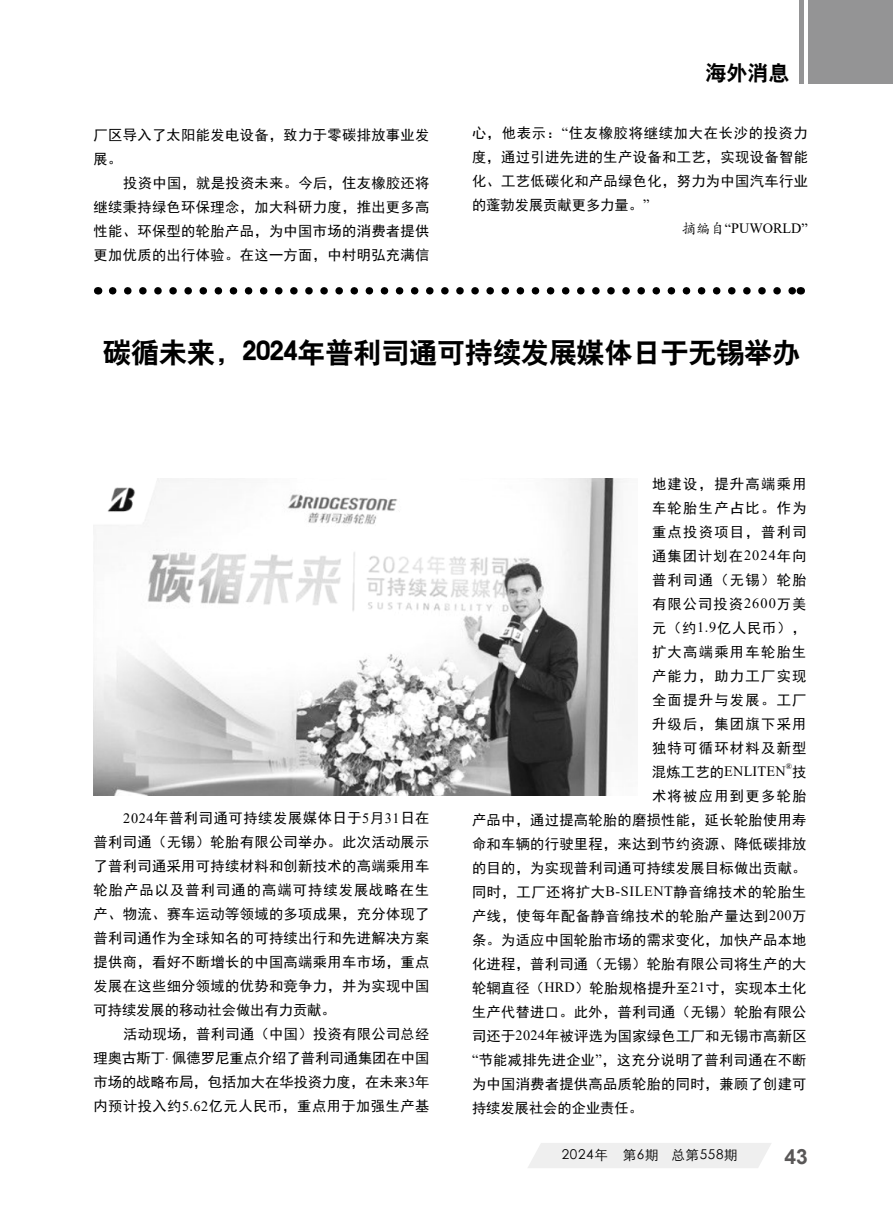
<style>
.page{position:relative;width:893px;height:1212px;background:#fff}
.page>*{position:absolute;margin:0;border:0;box-sizing:border-box;transform-origin:0 0}
.t1{font:28.5px "H Yb 2 gj";letter-spacing:-.02em;color:#000}
.t2{font:21px "H Yb 2 gj";color:#000}
.t3{font:700 21px "Arial";color:#595757}
.t4{font:14.25px/24px "Sim Hei";letter-spacing:.025em;color:#000;text-align:justify}
.t5{font:14.25px "Times New Roman";letter-spacing:.005em;color:#000}
.t6{font:14.25px "Sim Hei";color:#000}
.t7{font:14.25px "Sim Hei";letter-spacing:.095em;color:#000}
.t8{font:13.5px "ST Xihei";letter-spacing:.05em;color:#000}
.t9{font:8.25px "Times New Roman";color:#000}
.s1{font-family:"Times New Roman"}
.s2{font-family:"Adobe Kaiti Std"}
.s3{font-family:"Sim Hei"}
</style>
<div class="page">
<div style="left:528px;top:1143px;width:243px;height:25px;background:#efefef"></div>
<div style="left:808px;top:0;width:85px;height:84px;background:#949495"></div>
<div style="left:799px;top:0;width:5px;height:84px;background:#949495"></div>
<svg style="left:113px;top:287px;width:680px;height:8px"></svg>
<img style="left:93px;top:478px;width:544px;height:318px">
<p class="t4" style="left:94px;top:123px;width:337px">厂区导入了太阳能发电设备，致力于零碳排放事业发展。</p>
<p class="t4" style="left:94px;top:171px;width:337px;text-indent:30px">投资中国，就是投资未来。今后，住友橡胶还将继续秉持绿色环保理念，加大科研力度，推出更多高性能、环保型的轮胎产品，为中国市场的消费者提供更加优质的出行体验。在这一方面，中村明弘充满信</p>
<h2 class="t2" style="left:705px;top:63px;width:85px">海外消息</h2>
<p class="t4" style="left:472px;top:121px;width:337px">心，他表示：<span class="s1">“</span>住友橡胶将继续加大在长沙的投资力度，通过引进先进的生产设备和工艺，实现设备智能化、工艺低碳化和产品绿色化，努力为中国汽车行业的蓬勃发展贡献更多力量。<span class="s1">”</span></p>
<p class="t5" style="left:682px;top:218px;width:127px"><span class="s2">摘编自</span>“PUWORLD”</p>
<h1 class="t1" style="left:103px;top:338px;width:699px">碳循未来，2024年普利司通可持续发展媒体日于无锡举办</h1>
<p class="t4" style="left:94px;top:806px;width:337px;text-indent:30px"><span class="s1">2024</span>年普利司通可持续发展媒体日于<span class="s1">5</span>月<span class="s1">31</span>日在普利司通（无锡）轮胎有限公司举办。此次活动展示了普利司通采用可持续材料和创新技术的高端乘用车轮胎产品以及普利司通的高端可持续发展战略在生产、物流、赛车运动等领域的多项成果，充分体现了普利司通作为全球知名的可持续出行和先进解决方案提供商，看好不断增长的中国高端乘用车市场，重点发展在这些细分领域的优势和竞争力，并为实现中国可持续发展的移动社会做出有力贡献。</p>
<p class="t4" style="left:94px;top:1022px;width:337px;text-indent:30px">活动现场，普利司通（中国）投资有限公司总经理奥古斯丁.佩德罗尼重点介绍了普利司通集团在中国市场的战略布局，包括加大在华投资力度，在未来<span class="s1">3</span>年内预计投入约<span class="s1">5.62</span>亿元人民币，重点用于加强生产基</p>
<p class="t4" style="left:652px;top:471px;width:156px">地建设，提升高端乘用车轮胎生产占比。作为重点投资项目，普利司通集团计划在<span class="s1">2024</span>年向普利司通（无锡）轮胎有限公司投资<span class="s1">2600</span>万美元（约<span class="s1">1.9</span>亿人民币），扩大高端乘用车轮胎生产能力，助力工厂实现全面提升与发展。工厂升级后，集团旗下采用独特可循环材料及新型</p>
<p class="t5" style="left:652px;top:761px;width:135px"><span class="s3">混炼工艺的</span>ENLITEN</p>
<p class="t9" style="left:786px;top:761px;width:8px">®</p>
<p class="t4" style="left:792px;top:759px;width:16px">技</p>
<p class="t7" style="left:652px;top:788px;width:156px">术将被应用到更多轮胎</p>
<p class="t4" style="left:472px;top:807px;width:336px">产品中，通过提高轮胎的磨损性能，延长轮胎使用寿</p>
<p class="t4" style="left:472px;top:831px;width:336px">命和车辆的行驶里程，来达到节约资源、降低碳排放</p>
<p class="t4" style="left:472px;top:855px;width:336px">的目的，为实现普利司通可持续发展目标做出贡献。</p>
<p class="t4" style="left:472px;top:879px;width:336px">同时，工厂还将扩大<span class="s1">B-SILENT</span>静音绵技术的轮胎生</p>
<p class="t4" style="left:472px;top:903px;width:336px">产线，使每年配备静音绵技术的轮胎产量达到<span class="s1">200</span>万</p>
<p class="t4" style="left:472px;top:927px;width:336px">条。为适应中国轮胎市场的需求变化，加快产品本地</p>
<p class="t4" style="left:472px;top:951px;width:336px">化进程，普利司通（无锡）轮胎有限公司将生产的大</p>
<p class="t4" style="left:472px;top:975px;width:336px">轮辋直径（<span class="s1">HRD</span>）轮胎规格提升至<span class="s1">21</span>寸，实现本土化</p>
<p class="t4" style="left:472px;top:999px;width:336px">生产代替进口。此外，普利司通（无锡）轮胎有限公</p>
<p class="t4" style="left:472px;top:1023px;width:336px">司还于<span class="s1">2024</span>年被评选为国家绿色工厂和无锡市高新区</p>
<p class="t4" style="left:472px;top:1047px;width:336px"><span class="s1">“</span>节能减排先进企业<span class="s1">”</span>，这充分说明了普利司通在不断</p>
<p class="t4" style="left:472px;top:1071px;width:336px">为中国消费者提供高品质轮胎的同时，兼顾了创建可</p>
<p class="t6" style="left:472px;top:1100px;width:172px">持续发展社会的企业责任。</p>
<p class="t8" style="left:562px;top:1144px;width:177px">2024年　第6期 总第558期</p>
<h2 class="t3" style="left:785px;top:1142px;width:25px">43</h2>
</div>
